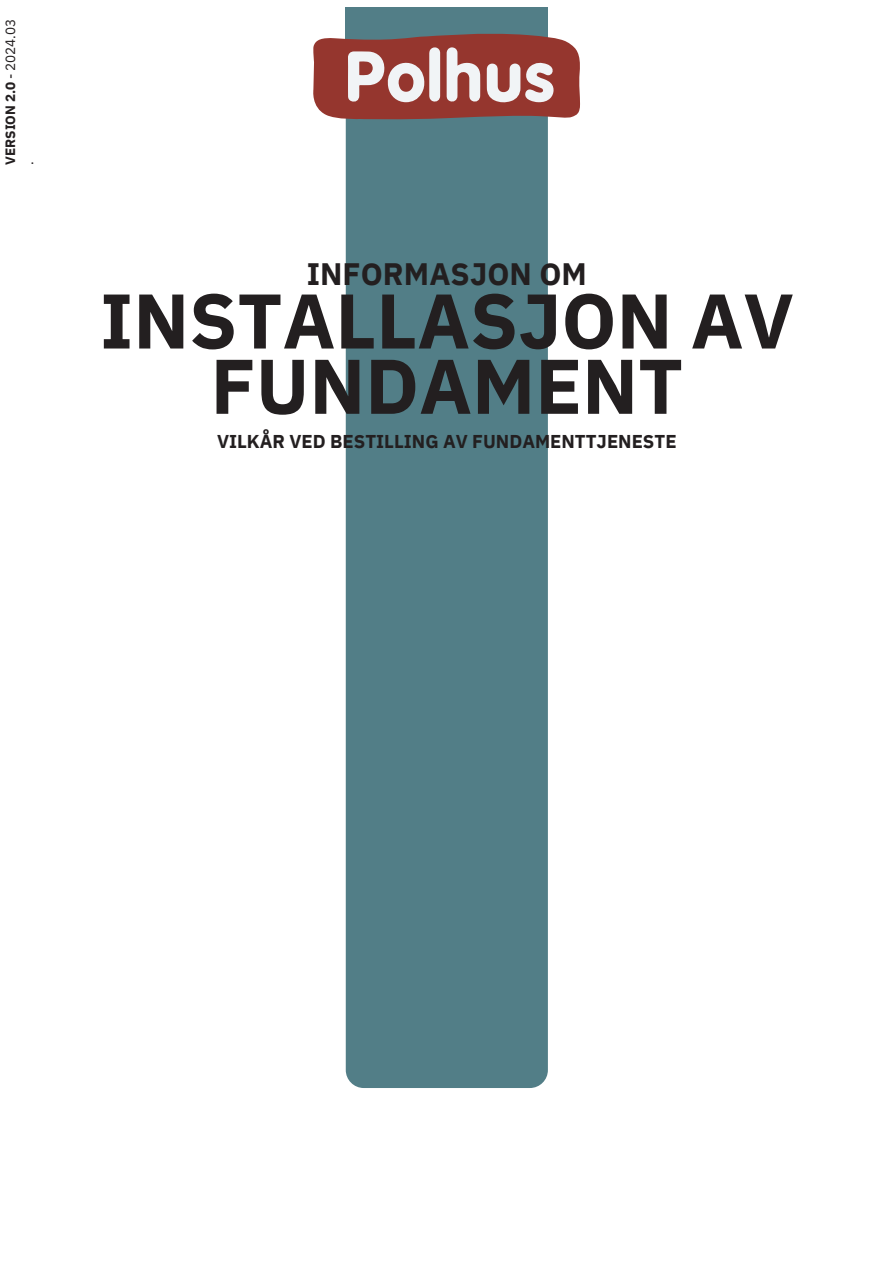
<style>
.page{position:relative;width:894px;height:1264px;background:#fff}
.page>*{position:absolute;margin:0;border:0;box-sizing:border-box;transform-origin:0 0}
.t1{font:700 77.25px/65.2px "IBM Plex Sans";color:#231f20;text-align:center}
.t2{font:700 30.9px "IBM Plex Sans";letter-spacing:.005em;color:#231f20}
.t3{font:700 18.6px "IBM Plex Sans";color:#231f20}
.t4{font:700 13.5px "IBM Plex Sans";letter-spacing:-.005em;color:#231f20}
.t5{font:13.5px "IBM Plex Sans";color:#231f20}
.s1{font-weight:400}
</style>
<div class="page">
<div style="left:345px;top:119px;width:202px;height:968px;background:#527e87"></div>
<div style="left:345px;top:7px;width:202px;height:60px;background:#527e87"></div>
<svg style="left:313px;top:34px;width:267px;height:85px"></svg>
<p class="t4" style="left:1px;top:165px;width:147px;rotate:-90deg">VERSION 2.0 <span class="s1">- 2024.03</span></p>
<p class="t5" style="left:19px;top:165px;width:5px;rotate:-90deg">.</p>
<h2 class="t2" style="left:306px;top:254px;width:282px">INFORMASJON OM</h2>
<h1 class="t1" style="left:100px;top:287px;width:695px">INSTALLASJON AV<br>FUNDAMENT</h1>
<p class="t3" style="left:217px;top:428px;width:461px">VILKÅR VED BESTILLING AV FUNDAMENTTJENESTE</p>
</div>
